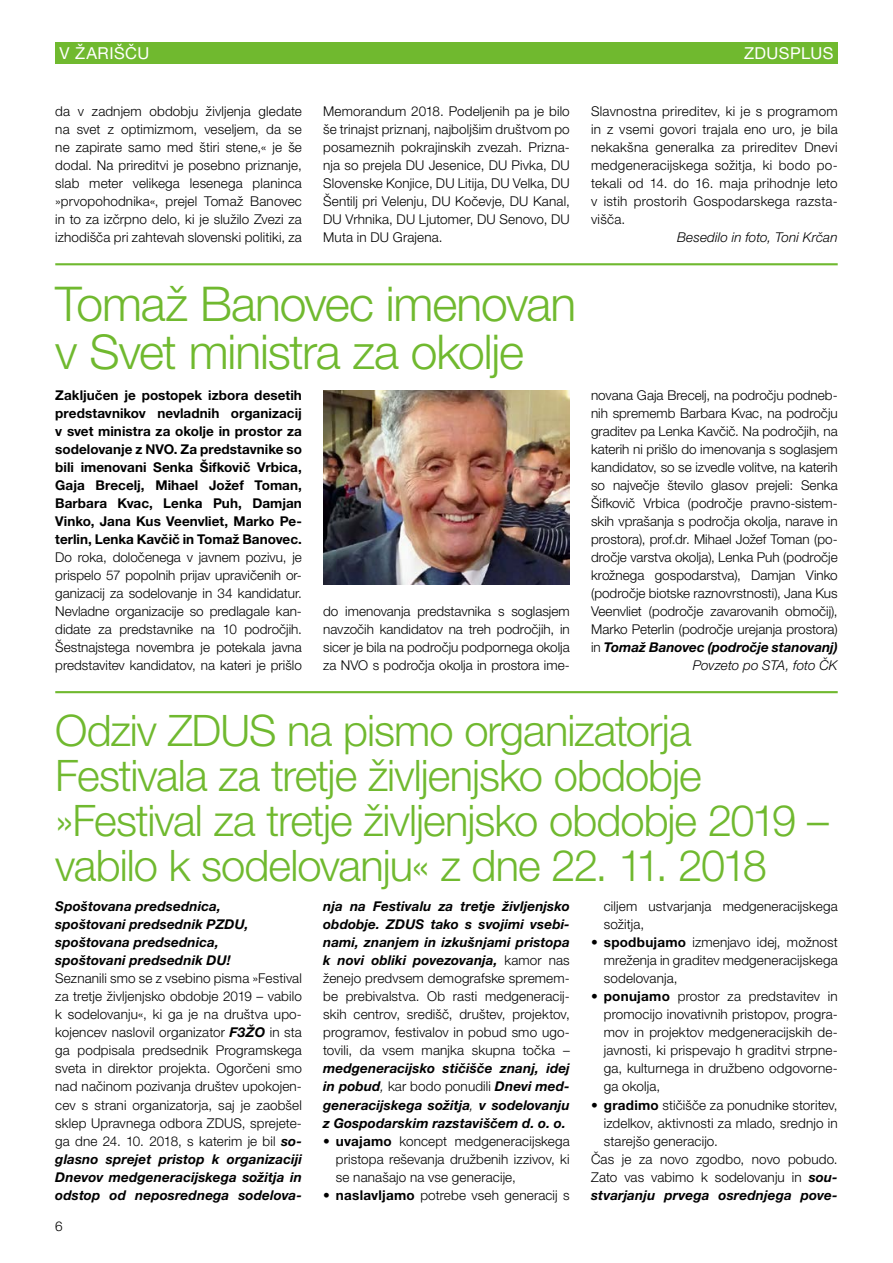
<style>
.page{position:relative;width:893px;height:1263px;background:#fff}
.page>*{position:absolute;margin:0;border:0;box-sizing:border-box;transform-origin:0 0}
.NASLOV{font:300 48px/48px "Helvetica Neue LT Pro";letter-spacing:-.025em;color:#70b92f}
.NASLOV-2{font:300 43.5px/45px "Helvetica Neue LT Pro";letter-spacing:-.025em;color:#70b92f}
.PASICA{font:16.5px "Helvetica Neue LT Pro";letter-spacing:.025em;color:#fff}
.BODY{font:300 13.5px/18px "Helvetica Neue LT Pro";letter-spacing:.01em;color:#000;text-align:justify}
.BODY-2{font:italic 700 13.5px/18px "Helvetica Neue LT Pro";letter-spacing:.01em;color:#000}
.BODY-3{font:700 13.5px/18px "Helvetica Neue LT Pro";color:#000;text-align:justify}
.Avtor{font:italic 300 13.5px "Helvetica Neue LT Pro";letter-spacing:.005em;color:#000}
.s1{font-weight:700;font-style:italic}
.s2{font-weight:300;font-style:normal}
.s3{font-weight:300}
.s4{font-weight:700}
</style>
<div class="page">
<div style="left:55px;top:43px;width:783px;height:21px;background:#70b92f"></div>
<img style="left:323px;top:390px;width:246px;height:194px">
<hr style="left:55px;top:263px;width:783px;height:2px;background:#70b92f">
<hr style="left:55px;top:691px;width:783px;height:2px;background:#70b92f">
<p class="PASICA" style="left:60px;top:43px;width:91px">V ŽARIŠČU</p>
<p class="PASICA" style="left:744px;top:43px;width:91px">ZDUSPLUS</p>
<p class="BODY" style="left:55px;top:102px;width:248px">da v zadnjem obdobju življenja gledate na svet z optimizmom, veseljem, da se ne zapirate samo med štiri stene,« je še dodal. Na prireditvi je posebno priznanje, slab meter velikega lesenega planinca »prvopohodnika«, prejel Tomaž Banovec in to za izčrpno delo, ki je služilo Zvezi za izhodišča pri zahtevah slovenski politiki, za</p>
<p class="BODY" style="left:323px;top:102px;width:248px">Memorandum 2018. Podeljenih pa je bilo še trinajst priznanj, najboljšim društvom po posameznih pokrajinskih zvezah. Prizna&shy;nja so prejela DU Jesenice, DU Pivka, DU Slovenske Konjice, DU Litija, DU Velka, DU Šentilj pri Velenju, DU Kočevje, DU Kanal, DU Vrhnika, DU Ljutomer, DU Senovo, DU Muta in DU Grajena.</p>
<p class="BODY" style="left:591px;top:102px;width:248px">Slavnostna prireditev, ki je s programom in z vsemi govori trajala eno uro, je bila nekakšna generalka za prireditev Dnevi medgeneracijskega sožitja, ki bodo po&shy;tekali od 14. do 16. maja prihodnje leto v istih prostorih Gospodarskega razsta&shy;višča.</p>
<p class="Avtor" style="left:677px;top:229px;width:162px">Besedilo in foto, Toni Krčan</p>
<p class="NASLOV" style="left:55px;top:279px;width:523px">Tomaž Banovec imenovan v Svet ministra za okolje</p>
<p class="BODY-3" style="left:55px;top:386px;width:248px">Zaključen je postopek izbora desetih predstavnikov nevladnih organizacij v svet ministra za okolje in prostor za sodelovanje z NVO. Za predstavnike so bili imenovani Senka Šifkovič Vrbica, Gaja Brecelj, Mihael Jožef Toman, Barbara Kvac, Lenka Puh, Damjan Vinko, Jana Kus Veenvliet, Marko Pe&shy;terlin, Lenka Kavčič in Tomaž Banovec.</p>
<p class="BODY" style="left:55px;top:548px;width:248px">Do roka, določenega v javnem pozivu, je prispelo 57 popolnih prijav upravičenih or&shy;ganizacij za sodelovanje in 34 kandidatur.<br>Nevladne organizacije so predlagale kan&shy;didate za predstavnike na 10 področjih.<br>Šestnajstega novembra je potekala javna predstavitev kandidatov, na kateri je prišlo</p>
<p class="BODY" style="left:323px;top:602px;width:248px">do imenovanja predstavnika s soglasjem navzočih kandidatov na treh področjih, in sicer je bila na področju podpornega okolja za NVO s področja okolja in prostora ime-</p>
<p class="BODY" style="left:591px;top:386px;width:248px">novana Gaja Brecelj, na področju podneb&shy;nih sprememb Barbara Kvac, na področju graditev pa Lenka Kavčič. Na področjih, na katerih ni prišlo do imenovanja s soglasjem kandidatov, so se izvedle volitve, na katerih so največje število glasov prejeli: Senka Šifkovič Vrbica (področje pravno-sistem&shy;skih vprašanja s področja okolja, narave in prostora), prof.dr. Mihael Jožef Toman (po&shy;dročje varstva okolja), Lenka Puh (področje krožnega gospodarstva), Damjan Vinko (področje biotske raznovrstnosti), Jana Kus Veenvliet (področje zavarovanih območij), Marko Peterlin (področje urejanja prostora) in <span class="s1">Tomaž Banovec (področje stanovanj)</span></p>
<p class="Avtor" style="left:693px;top:657px;width:146px">Povzeto po STA, foto ČK</p>
<p class="NASLOV-2" style="left:55px;top:707px;width:775px">Odziv ZDUS na pismo organizatorja Festivala za tretje življenjsko obdobje »Festival za tretje življenjsko obdobje 2019 – vabilo k sodelovanju« z dne 22. 11. 2018</p>
<p class="BODY-2" style="left:55px;top:897px;width:195px">Spoštovana predsednica, spoštovani predsednik PZDU,</p>
<p class="BODY-2" style="left:55px;top:933px;width:177px">spoštovana predsednica, spoštovani predsednik DU!</p>
<p class="BODY" style="left:55px;top:969px;width:248px">Seznanili smo se z vsebino pisma »Festival za tretje življenjsko obdobje 2019 – vabilo k sodelovanju«, ki ga je na društva upo&shy;kojencev naslovil organizator <span class="s1">F3ŽO</span> in sta ga podpisala predsednik Programskega sveta in direktor projekta. Ogorčeni smo nad načinom pozivanja društev upokojen&shy;cev s strani organizatorja, saj je zaobšel sklep Upravnega odbora ZDUS, sprejete&shy;ga dne 24. 10. 2018, s katerim je bil <span class="s1">so&shy;glasno sprejet pristop k organizaciji Dnevov medgeneracijskega sožitja in odstop od neposrednega sodelova-</span></p>
<p class="BODY" style="left:55px;top:1217px;width:9px">6</p>
<p class="BODY-2" style="left:323px;top:897px;width:248px;text-align:justify">nja na Festivalu za tretje življenjsko obdobje. ZDUS tako s svojimi vsebi&shy;nami, znanjem in izkušnjami pristopa k novi obliki povezovanja, <span class="s2">kamor nas ženejo predvsem demografske spremem&shy;be prebivalstva. Ob rasti medgeneracij&shy;skih centrov, središč, društev, projektov, programov, festivalov in pobud smo ugo&shy;tovili, da vsem manjka skupna točka – </span>medgeneracijsko stičišče znanj, idej in pobud<span class="s3">,</span> <span class="s2">kar bodo ponudili</span> Dnevi med&shy;generacijskega sožitja<span class="s3">,</span> v sodelovanju z Gospodarskim razstaviščem d. o. o.</p>
<p class="BODY" style="left:336px;top:1131px;width:235px;text-indent:-13px">• <span class="s4">uvajamo</span> koncept medgeneracijskega pristopa reševanja družbenih izzivov, ki se nanašajo na vse generacije,</p>
<p class="BODY" style="left:323px;top:1185px;width:248px">• <span class="s4">naslavljamo</span> potrebe vseh generacij s</p>
<p class="BODY" style="left:604px;top:897px;width:235px">ciljem ustvarjanja medgeneracijskega sožitja,</p>
<p class="BODY" style="left:604px;top:933px;width:235px;text-indent:-13px">• <span class="s4">spodbujamo</span> izmenjavo idej, možnost mreženja in graditev medgeneracijskega sodelovanja,</p>
<p class="BODY" style="left:604px;top:987px;width:235px;text-indent:-13px">• <span class="s4">ponujamo</span> prostor za predstavitev in promocijo inovativnih pristopov, progra&shy;mov in projektov medgeneracijskih de&shy;javnosti, ki prispevajo h graditvi strpne&shy;ga, kulturnega in družbeno odgovorne&shy;ga okolja,</p>
<p class="BODY" style="left:604px;top:1095px;width:235px;text-indent:-13px">• <span class="s4">gradimo</span> stičišče za ponudnike storitev, izdelkov, aktivnosti za mlado, srednjo in starejšo generacijo.</p>
<p class="BODY" style="left:591px;top:1149px;width:248px">Čas je za novo zgodbo, novo pobudo.<br>Zato vas vabimo k sodelovanju in <span class="s1">sou&shy;stvarjanju prvega osrednjega pove-</span></p>
</div>
